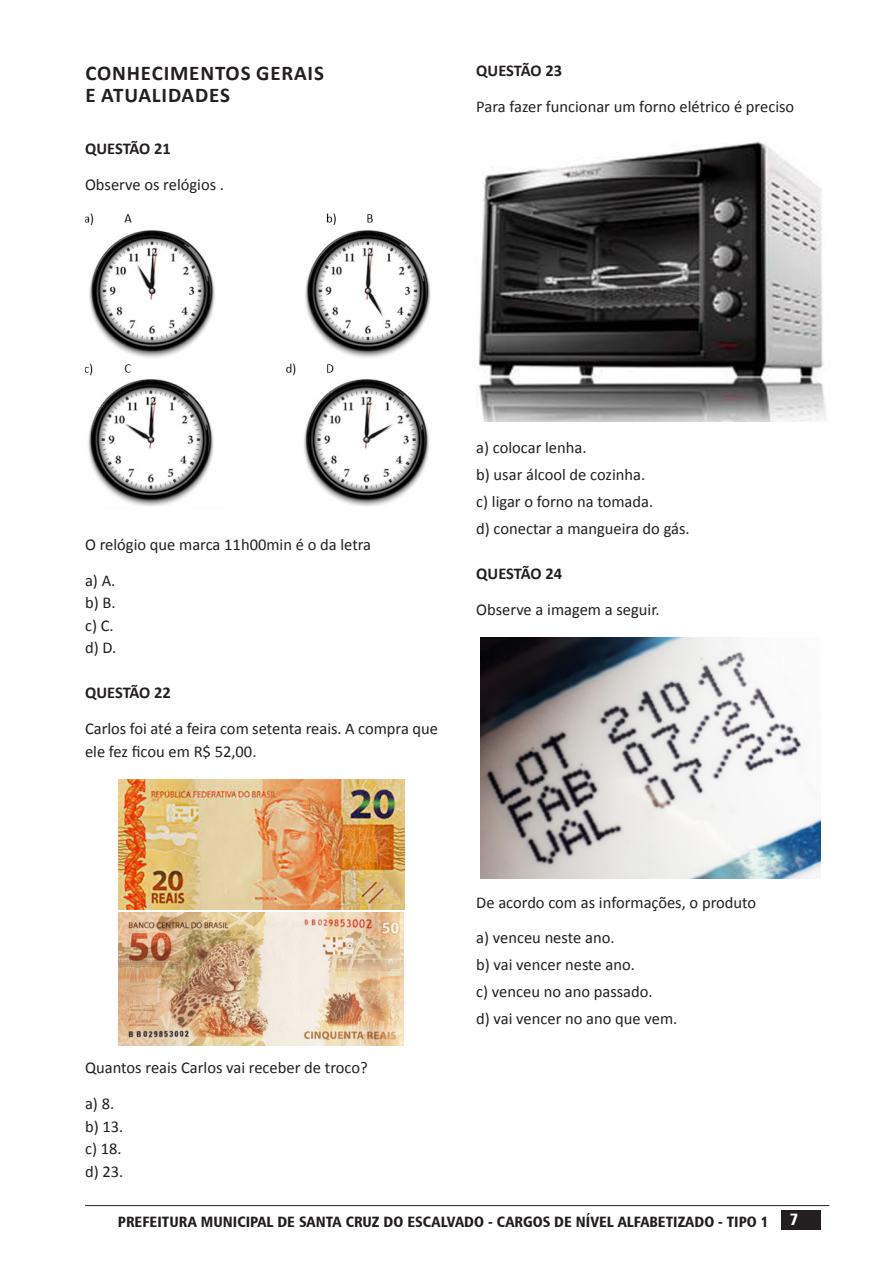
<style>
.page{position:relative;width:893px;height:1263px;background:#fff}
.page>*{position:absolute;margin:0;border:0;box-sizing:border-box;transform-origin:0 0}
.t1{font:700 21px/22.5px "Calibri";letter-spacing:.04em;color:#231f20}
.t2{font:16.5px/22.5px "Calibri";color:#231f20}
.t3{font:700 16.5px "Calibri";letter-spacing:-.01em;color:#231f20}
.t4{font:16.5px "Humanist 777 BT Black Condensed B";color:#fff}
.t5{font:15px "Humanist 777 BT Black Condensed B";color:#231f20}
</style>
<div class="page">
<hr style="left:85px;top:1205px;width:744px;height:1px;background:#231f20">
<div style="left:781px;top:1210px;width:39px;height:19px;background:#231f20"></div>
<img style="left:85px;top:213px;width:346px;height:293px">
<img style="left:119px;top:779px;width:285px;height:131px">
<img style="left:119px;top:912px;width:285px;height:133px">
<img style="left:476px;top:141px;width:349px;height:280px">
<img style="left:480px;top:638px;width:340px;height:240px">
<p class="t1" style="left:85px;top:61px;width:240px">CONHECIMENTOS GERAIS<br>E ATUALIDADES</p>
<p class="t3" style="left:85px;top:138px;width:87px">QUESTÃO 21</p>
<p class="t2" style="left:85px;top:173px;width:141px">Observe os relógios .</p>
<p class="t3" style="left:476px;top:60px;width:87px">QUESTÃO 23</p>
<p class="t2" style="left:476px;top:96px;width:320px">Para fazer funcionar um forno elétrico é preciso</p>
<p class="t2" style="left:85px;top:526px;width:288px;line-height:36px">O relógio que marca 11h00min é o da letra a) A.</p>
<p class="t2" style="left:85px;top:591px;width:33px">b) B. c) C. d) D.</p>
<p class="t3" style="left:85px;top:682px;width:87px">QUESTÃO 22</p>
<p class="t2" style="left:85px;top:717px;width:354px">Carlos foi até a feira com setenta reais. A compra que ele fez ficou em R$ 52,00.</p>
<p class="t2" style="left:476px;top:434px;width:215px;line-height:27px">a) colocar lenha.<br>b) usar álcool de cozinha.<br>c) ligar o forno na tomada.<br>d) conectar a mangueira do gás.</p>
<p class="t3" style="left:476px;top:563px;width:87px">QUESTÃO 24</p>
<p class="t2" style="left:476px;top:599px;width:185px">Observe a imagem a seguir.</p>
<p class="t2" style="left:85px;top:1050px;width:284px;line-height:36px">Quantos reais Carlos vai receber de troco? a) 8.</p>
<p class="t2" style="left:85px;top:1115px;width:40px;text-align:justify">b) 13. c) 18. d) 23.</p>
<p class="t2" style="left:476px;top:885px;width:282px;line-height:34.5px">De acordo com as informações, o produto a) venceu neste ano.</p>
<p class="t2" style="left:476px;top:950px;width:203px;line-height:27px">b) vai vencer neste ano.<br>c) venceu no ano passado.<br>d) vai vencer no ano que vem.</p>
<p class="t5" style="left:118px;top:1212px;width:482px">PREFEITURA MUNICIPAL DE SANTA CRUZ DO ESCALVADO - CARGOS DE NÍVEL</p>
<p class="t5" style="left:618px;top:1212px;width:10px">ALFA</p>
<p class="t5" style="left:650px;top:1212px;width:18px">BETIZADO</p>
<p class="t5" style="left:718px;top:1212px;width:52px">- TIPO 1</p>
<p class="t4" style="left:790px;top:1209px;width:10px">7</p>
</div>
